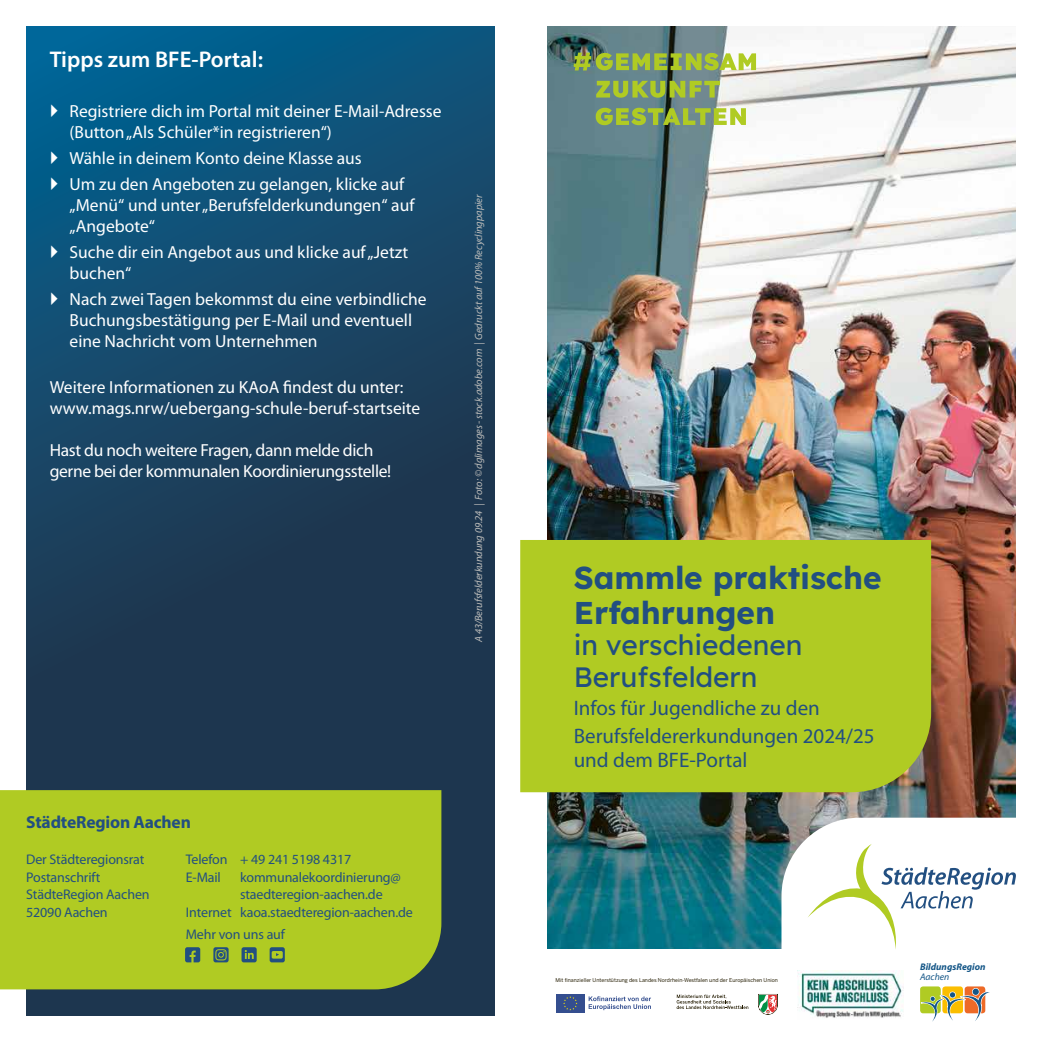
<style>
.page{position:relative;width:1042px;height:1042px;background:#fff}
.page>*{position:absolute;margin:0;border:0;box-sizing:border-box;transform-origin:0 0}
.t1{font:700 31.5px "Lexend";color:#224f81}
.t2{font:28px "Lexend";color:#224f81}
.Fließtext{font:600 22.75px "Myriad Pro";color:#fff}
.t3{font:21px/24.5px "Myriad Pro";color:#224f81}
.Fließtext-2{font:17.5px/21px "Myriad Pro";color:#fff}
.Fließtext-3{font:17.5px "Myriad Pro";letter-spacing:-.02em;color:#fff}
.t4{font:700 17.5px "Myriad Pro";letter-spacing:-.01em;color:#224f81}
.t5{font:14px/17.5px "Myriad Pro";letter-spacing:-.01em;color:#224f81}
.t6{font:italic 10.5px "Myriad Pro";letter-spacing:-.01em;color:#bcbcba}
.t7{font:italic 700 9.62px "Myriad";color:#145687}
.t8{font:italic 9.62px "Myriad";color:#145687}
.t9{font:5.25px "Benton Sans";color:#241c00}
</style>
<div class="page">
<svg style="left:26px;top:26px;width:469px;height:989px;background:#164363"></svg>
<div style="left:0;top:790px;width:441px;height:199px;background:#b0cb23"></div>
<img style="left:547px;top:26px;width:468px;height:791px">
<svg style="left:596px;top:108px;width:150px;height:17px;background:#98b355"></svg>
<svg style="left:596px;top:81px;width:124px;height:17px;background:#8faa50"></svg>
<svg style="left:574px;top:53px;width:182px;height:17px;background:#99b250"></svg>
<div style="left:520px;top:539px;width:412px;height:254px;background:#b0cb23"></div>
<img style="left:547px;top:817px;width:469px;height:205px">
<img style="left:797px;top:970px;width:106px;height:49px">
<svg style="left:213px;top:947px;width:16px;height:15px"></svg>
<svg style="left:270px;top:947px;width:15px;height:15px"></svg>
<svg style="left:241px;top:947px;width:16px;height:15px"></svg>
<svg style="left:185px;top:947px;width:15px;height:15px"></svg>
<svg style="left:51px;top:104px;width:7px;height:13px"></svg>
<svg style="left:51px;top:151px;width:7px;height:13px"></svg>
<svg style="left:51px;top:177px;width:7px;height:13px"></svg>
<svg style="left:51px;top:245px;width:7px;height:13px"></svg>
<svg style="left:51px;top:292px;width:7px;height:13px"></svg>
<p class="Fließtext" style="left:50px;top:45px;width:215px">Tipps zum BFE-Portal:</p>
<p class="Fließtext-2" style="left:70px;top:101px;width:374px">Registriere dich im Portal mit deiner E-Mail-Adresse (Button „Als Schüler*in registrieren“)</p>
<p class="Fließtext-2" style="left:70px;top:148px;width:294px">Wähle in deinem Konto deine Klasse aus</p>
<p class="Fließtext-2" style="left:70px;top:174px;width:346px">Um zu den Angeboten zu gelangen, klicke auf „Menü“ und unter „Berufsfelderkundungen“ auf „Angebote“</p>
<p class="Fließtext-2" style="left:70px;top:242px;width:340px">Suche dir ein Angebot aus und klicke auf „Jetzt buchen“</p>
<p class="Fließtext-2" style="left:70px;top:289px;width:359px">Nach zwei Tagen bekommst du eine verbindliche<br>Buchungsbestätigung per E-Mail und eventuell eine Nachricht vom Unternehmen</p>
<p class="Fließtext-2" style="left:50px;top:376px;width:355px">Weitere Informationen zu KAoA findest du unter:</p>
<p class="Fließtext-2" style="left:50px;top:397px;width:372px">www.mags.nrw/uebergang-schule-beruf-startseite</p>
<p class="Fließtext-3" style="left:50px;top:440px;width:325px">Hast du noch weitere Fragen, dann melde dich</p>
<p class="Fließtext-3" style="left:50px;top:461px;width:343px">gerne bei der kommunalen Koordinierungsstelle!</p>
<p class="t6" style="left:472px;top:642px;width:449px;rotate:-90deg">A 43/Berufsfelderkundung 09.24 | Foto: © dglimages - stock.adobe.com | Gedruckt auf 100% Recyclingpapier</p>
<p class="t4" style="left:26px;top:811px;width:166px">StädteRegion Aachen</p>
<p class="t5" style="left:186px;top:851px;width:167px">Telefon + 49 241 5198 4317<br>E-Mail</p>
<p class="t5" style="left:26px;top:851px;width:125px">Der Städteregionsrat<br>Postanschrift<br>StädteRegion Aachen<br>52090 Aachen</p>
<p class="t5" style="left:240px;top:869px;width:162px">kommunalekoordinierung@</p>
<p class="t5" style="left:240px;top:886px;width:144px">staedteregion-aachen.de</p>
<p class="t5" style="left:186px;top:904px;width:229px">Internet kaoa.staedteregion-aachen.de</p>
<p class="t5" style="left:186px;top:926px;width:101px">Mehr von uns auf</p>
<p class="t1" style="left:574px;top:553px;width:309px">Sammle praktische</p>
<p class="t1" style="left:574px;top:588px;width:203px">Erfahrungen</p>
<p class="t2" style="left:574px;top:625px;width:230px">in verschiedenen</p>
<p class="t2" style="left:574px;top:657px;width:185px">Berufsfeldern</p>
<p class="t3" style="left:574px;top:696px;width:248px">Infos für Jugendliche zu den</p>
<p class="t3" style="left:574px;top:724px;width:302px">Berufsfeldererkundungen 2024/25 und dem BFE-Portal</p>
<p class="t7" style="left:920px;top:962px;width:67px">BildungsRegion</p>
<p class="t9" style="left:555px;top:976px;width:224px">Mit finanzieller Unterstützung des Landes Nordrhein-Westfalen und der Europäischen Union</p>
<p class="t8" style="left:920px;top:972px;width:31px">Aachen</p>
</div>
